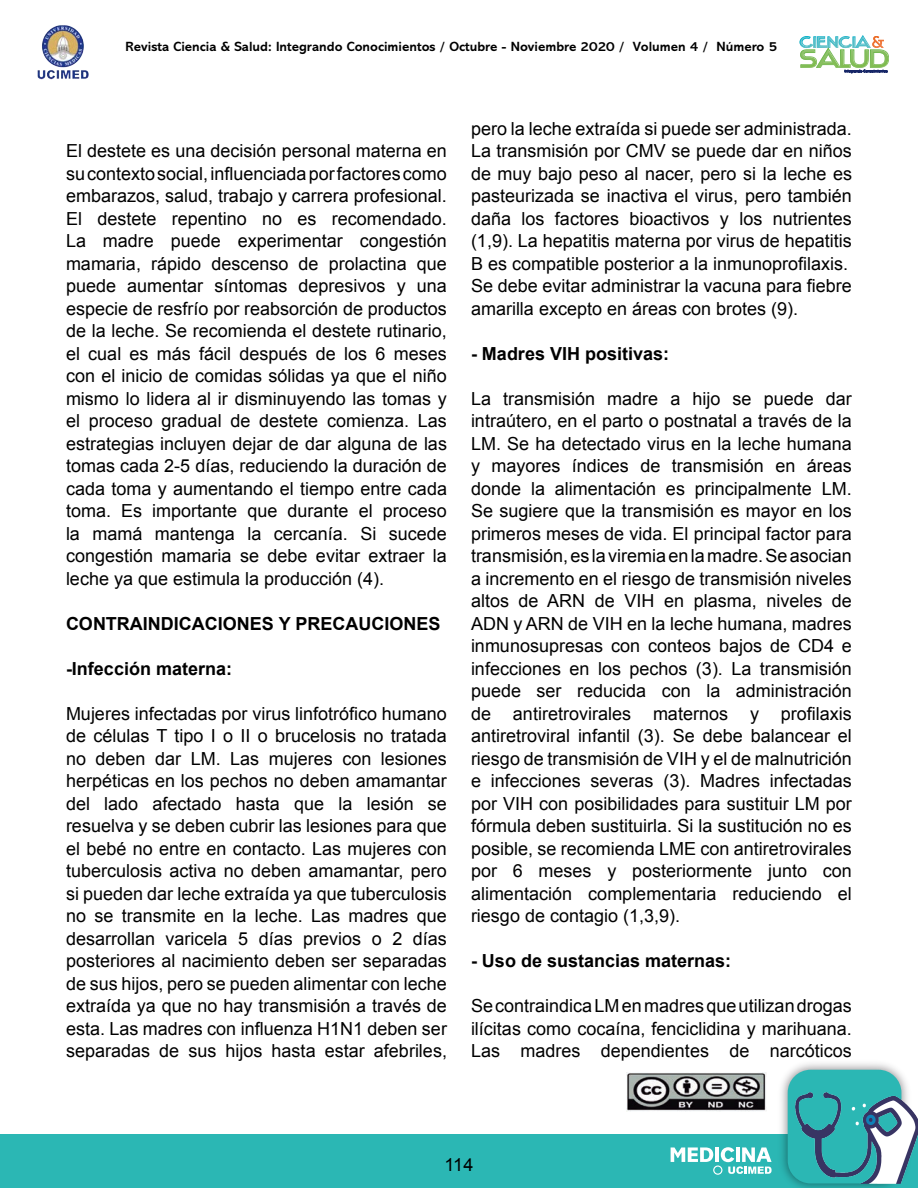
<style>
.page{position:relative;width:918px;height:1188px;background:#fff}
.page>*{position:absolute;margin:0;border:0;box-sizing:border-box;transform-origin:0 0}
.númeración{font:18px/22.5px "Arial";color:#000;text-align:justify}
.t1{font:700 18px "Arial";color:#000}
.t2{font:700 13.5px "Abadi MT Pro";color:#000}
</style>
<div class="page">
<svg style="left:799px;top:35px;width:90px;height:38px"></svg>
<img style="left:37px;top:25px;width:52px;height:55px">
<div style="left:0;top:1134px;width:918px;height:54px;background:#2bb7b4"></div>
<svg style="left:671px;top:1147px;width:101px;height:28px"></svg>
<img style="left:781px;top:1063px;width:127px;height:125px">
<div style="left:788px;top:1070px;width:113px;height:113px;background:#2bb7b4;border-radius:23px"></div>
<img style="left:796px;top:1092px;width:122px;height:91px">
<img style="left:627px;top:1072px;width:139px;height:39px">
<p class="t2" style="left:126px;top:39px;width:653px">Revista Ciencia &amp; Salud: Integrando Conocimientos / Octubre - Noviembre 2020 / Volumen 4 / Número 5</p>
<p class="númeración" style="left:66px;top:140px;width:383px">El destete es una decisión personal materna en su contexto social, influenciada por factores como embarazos, salud, trabajo y carrera profesional.<br>El destete repentino no es recomendado.<br>La madre puede experimentar congestión mamaria, rápido descenso de prolactina que puede aumentar síntomas depresivos y una especie de resfrío por reabsorción de productos de la leche. Se recomienda el destete rutinario, el cual es más fácil después de los 6 meses con el inicio de comidas sólidas ya que el niño mismo lo lidera al ir disminuyendo las tomas y el proceso gradual de destete comienza. Las estrategias incluyen dejar de dar alguna de las tomas cada 2-5 días, reduciendo la duración de cada toma y aumentando el tiempo entre cada toma. Es importante que durante el proceso la mamá mantenga la cercanía. Si sucede congestión mamaria se debe evitar extraer la leche ya que estimula la producción (4).</p>
<p class="t1" style="left:66px;top:611px;width:376px">CONTRAINDICACIONES Y PRECAUCIONES</p>
<p class="t1" style="left:66px;top:656px;width:168px">-Infección materna:</p>
<p class="númeración" style="left:66px;top:702px;width:383px">Mujeres infectadas por virus linfotrófico humano de células T tipo I o II o brucelosis no tratada no deben dar LM. Las mujeres con lesiones herpéticas en los pechos no deben amamantar del lado afectado hasta que la lesión se resuelva y se deben cubrir las lesiones para que el bebé no entre en contacto. Las mujeres con tuberculosis activa no deben amamantar, pero si pueden dar leche extraída ya que tuberculosis no se transmite en la leche. Las madres que desarrollan varicela 5 días previos o 2 días posteriores al nacimiento deben ser separadas de sus hijos, pero se pueden alimentar con leche extraída ya que no hay transmisión a través de esta. Las madres con influenza H1N1 deben ser separadas de sus hijos hasta estar afebriles,</p>
<p class="númeración" style="left:471px;top:117px;width:383px">pero la leche extraída si puede ser administrada.<br>La transmisión por CMV se puede dar en niños de muy bajo peso al nacer, pero si la leche es pasteurizada se inactiva el virus, pero también daña los factores bioactivos y los nutrientes (1,9). La hepatitis materna por virus de hepatitis B es compatible posterior a la inmunoprofilaxis.</p>
<p class="númeración" style="left:471px;top:275px;width:382px">Se debe evitar administrar la vacuna para fiebre amarilla excepto en áreas con brotes (9).</p>
<p class="t1" style="left:471px;top:341px;width:200px">- Madres VIH positivas:</p>
<p class="númeración" style="left:471px;top:387px;width:383px">La transmisión madre a hijo se puede dar intraútero, en el parto o postnatal a través de la LM. Se ha detectado virus en la leche humana y mayores índices de transmisión en áreas donde la alimentación es principalmente LM.<br>Se sugiere que la transmisión es mayor en los primeros meses de vida. El principal factor para transmisión, es la viremia en la madre. Se asocian a incremento en el riesgo de transmisión niveles altos de ARN de VIH en plasma, niveles de ADN y ARN de VIH en la leche humana, madres inmunosupresas con conteos bajos de CD4 e infecciones en los pechos (3). La transmisión puede ser reducida con la administración de antiretrovirales maternos y profilaxis antiretroviral infantil (3). Se debe balancear el riesgo de transmisión de VIH y el de malnutrición e infecciones severas (3). Madres infectadas por VIH con posibilidades para sustituir LM por fórmula deben sustituirla. Si la sustitución no es posible, se recomienda LME con antiretrovirales por 6 meses y posteriormente junto con alimentación complementaria reduciendo el riesgo de contagio (1,3,9).</p>
<p class="t1" style="left:471px;top:949px;width:262px">- Uso de sustancias maternas:</p>
<p class="númeración" style="left:471px;top:995px;width:382px">Se contraindica LM en madres que utilizan drogas ilícitas como cocaína, fenciclidina y marihuana.<br>Las madres dependientes de narcóticos</p>
<p class="númeración" style="left:445px;top:1153px;width:30px">114</p>
</div>
